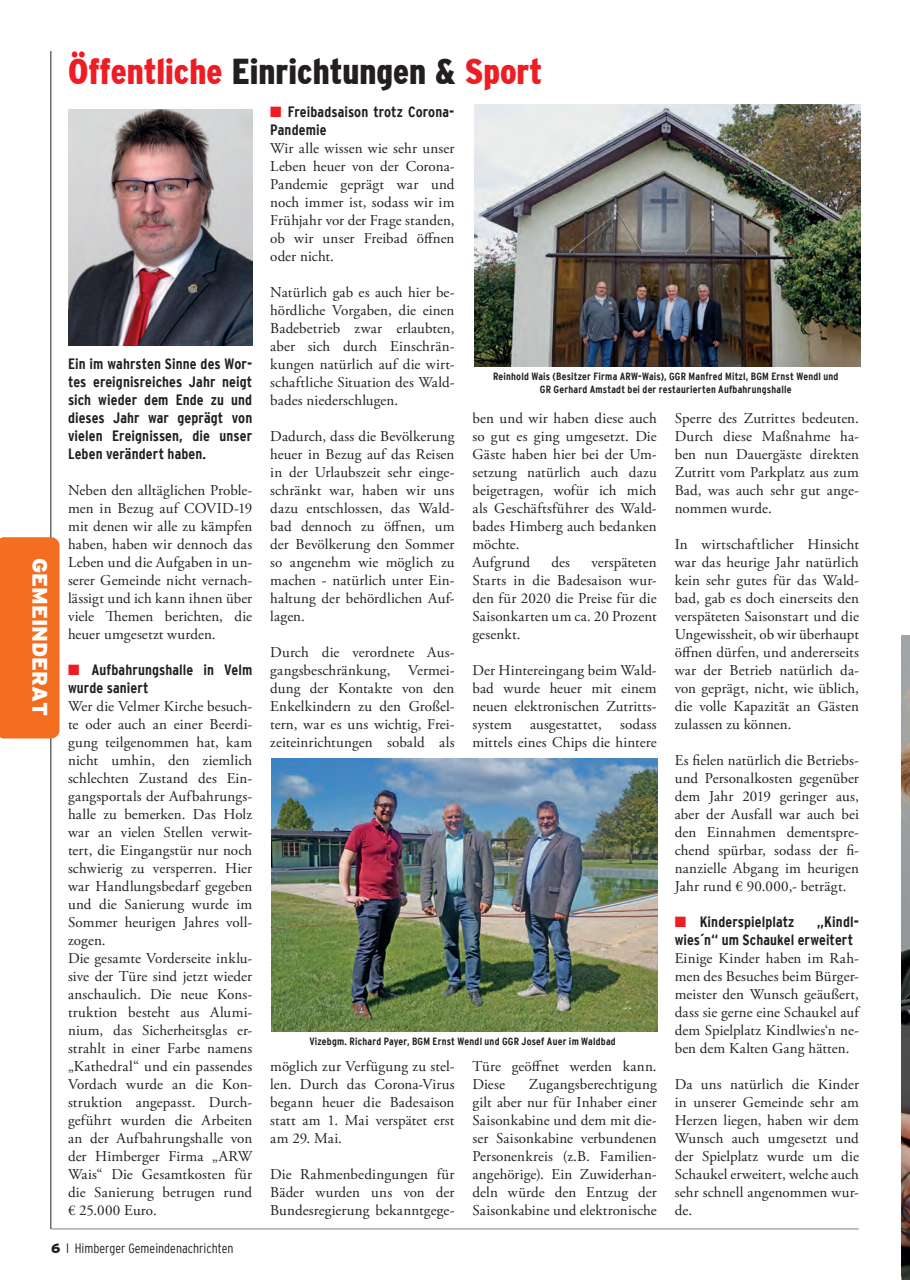
<style>
.page{position:relative;width:910px;height:1280px;background:#fff}
.page>*{position:absolute;margin:0;border:0;box-sizing:border-box;transform-origin:0 0}
.t1{font:900 condensed 36px "Interstate";color:#ee1d23}
.t2{font:900 21px "Interstate";color:#fff}
.t3{font:15px/18px "Adobe Garamond Pro";letter-spacing:.01em;color:#231f20;text-align:justify}
.t4{font:700 condensed 15px/18px "Interstate";letter-spacing:.005em;color:#231f20}
.t5{font:300 condensed 13.5px "Interstate";color:#231f20}
.t6{font:700 condensed 10.5px/12.6px "Interstate";letter-spacing:.02em;color:#231f20;text-align:center}
.s1{color:#231f20}
.s2{color:#ee1d23}
.s3{font-weight:900;font-stretch:normal}
</style>
<div class="page">
<hr style="left:51px;top:51px;width:1px;height:1178px;background:#231f20">
<hr style="left:51px;top:1229px;width:808px;height:1px;background:#808285">
<div style="left:0;top:537px;width:60px;height:201px;background:#f36e21"></div>
<img style="left:68px;top:109px;width:184px;height:236px">
<img style="left:474px;top:104px;width:387px;height:263px">
<img style="left:271px;top:759px;width:387px;height:272px">
<img style="left:901px;top:635px;width:9px;height:232px">
<svg style="left:901px;top:867px;width:9px;height:413px;background:#555554"></svg>
<svg style="left:901px;top:1122px;width:9px;height:133px"></svg>
<h2 class="t2" style="left:52px;top:558px;width:160px;rotate:90deg">GEMEINDERAT</h2>
<h1 class="t1" style="left:68px;top:51px;width:476px">Öffentliche <span class="s1">Einrichtungen &amp;</span> Sport</h1>
<p class="t4" style="left:68px;top:354px;width:186px;text-align:justify">Ein im wahrsten Sinne des Wor&shy;tes ereignisreiches Jahr neigt sich wieder dem Ende zu und dieses Jahr war geprägt von vielen Ereignissen, die unser Leben verändert haben.</p>
<p class="t3" style="left:68px;top:481px;width:186px">Neben den alltäglichen Proble&shy;men in Bezug auf COVID-19 mit denen wir alle zu kämpfen haben, haben wir dennoch das Leben und die Aufgaben in un&shy;serer Gemeinde nicht vernach&shy;lässigt und ich kann ihnen über viele Themen berichten, die heuer umgesetzt wurden.</p>
<p class="t4" style="left:68px;top:660px;width:186px"><span class="s2">■</span> Aufbahrungshalle in Velm wurde saniert</p>
<p class="t3" style="left:68px;top:697px;width:186px;text-align:left">Wer die Velmer Kirche besuch&shy;te oder auch an einer Beerdi&shy;gung teilgenommen hat, kam nicht umhin, den ziemlich schlechten Zustand des Ein&shy;gangsportals der Aufbahrungs&shy;halle zu bemerken. Das Holz war an vielen Stellen verwit&shy;tert, die Eingangstür nur noch schwierig zu versperren. Hier war Handlungsbedarf gegeben und die Sanierung wurde im<br>Sommer heurigen Jahres voll&shy;zogen.<br>Die gesamte Vorderseite inklu&shy;sive der Türe sind jetzt wieder anschaulich. Die neue Kons&shy;truktion besteht aus Alumi&shy;nium, das Sicherheitsglas er&shy;strahlt in einer Farbe namens „Kathedral“ und ein passendes<br>Vordach wurde an die Kon&shy;struktion angepasst. Durch&shy;geführt wurden die Arbeiten an der Aufbahrungshalle von der Himberger Firma „ARW<br>Wais“ Die Gesamtkosten für die Sanierung betrugen rund € 25.000 Euro.</p>
<p class="t4" style="left:270px;top:102px;width:186px"><span class="s2">■</span> Freibadsaison trotz Corona-<br>Pandemie</p>
<p class="t3" style="left:270px;top:139px;width:186px">Wir alle wissen wie sehr unser Leben heuer von der Corona-Pandemie geprägt war und noch immer ist, sodass wir im Frühjahr vor der Frage standen, ob wir unser Freibad öffnen oder nicht.</p>
<p class="t3" style="left:270px;top:283px;width:186px">Natürlich gab es auch hier be&shy;hördliche Vorgaben, die einen Badebetrieb zwar erlaubten, aber sich durch Einschrän&shy;kungen natürlich auf die wirt&shy;schaftliche Situation des Wald&shy;bades niederschlugen.</p>
<p class="t3" style="left:270px;top:427px;width:186px">Dadurch, dass die Bevölkerung heuer in Bezug auf das Reisen in der Urlaubszeit sehr einge&shy;schränkt war, haben wir uns dazu entschlossen, das Wald&shy;bad dennoch zu öffnen, um der Bevölkerung den Sommer so angenehm wie möglich zu machen - natürlich unter Ein&shy;haltung der behördlichen Auf&shy;lagen.</p>
<p class="t3" style="left:270px;top:643px;width:186px">Durch die verordnete Aus&shy;gangsbeschränkung, Vermei&shy;dung der Kontakte von den Enkelkindern zu den Großel&shy;tern, war es uns wichtig, Frei&shy;zeiteinrichtungen sobald als</p>
<p class="t6" style="left:493px;top:370px;width:347px">Reinhold Wais (Besitzer Firma ARW-Wais), GGR Manfred Mitzl, BGM Ernst Wendl und<br>GR Gerhard Amstadt bei der restaurierten Aufbahrungshalle</p>
<p class="t3" style="left:472px;top:409px;width:186px;text-align:left">ben und wir haben diese auch so gut es ging umgesetzt. Die<br>Gäste haben hier bei der Um&shy;setzung natürlich auch dazu beigetragen, wofür ich mich als Geschäftsführer des Wald&shy;bades Himberg auch bedanken möchte.<br>Aufgrund</p>
<p class="t3" style="left:675px;top:409px;width:186px">Sperre des Zutrittes bedeuten.<br>Durch diese Maßnahme ha&shy;ben nun Dauergäste direkten Zutritt vom Parkplatz aus zum Bad, was auch sehr gut ange&shy;nommen wurde.</p>
<p class="t3" style="left:675px;top:535px;width:186px">In wirtschaftlicher Hinsicht war das heurige Jahr natürlich kein sehr gutes für das Wald&shy;bad, gab es doch einerseits den verspäteten Saisonstart und die Ungewissheit, ob wir überhaupt öffnen dürfen, und andererseits war der Betrieb natürlich da&shy;von geprägt, nicht, wie üblich, die volle Kapazität an Gästen zulassen zu können.</p>
<p class="t3" style="left:675px;top:751px;width:186px">Es fielen natürlich die Betriebs&shy;und Personalkosten gegenüber dem Jahr 2019 geringer aus, aber der Ausfall war auch bei den Einnahmen dementspre&shy;chend spürbar, sodass der fi&shy;nanzielle Abgang im heurigen Jahr rund € 90.000,- beträgt.</p>
<p class="t4" style="left:675px;top:912px;width:121px"><span class="s2">■</span> Kinderspielplatz</p>
<p class="t3" style="left:551px;top:553px;width:20px">des</p>
<p class="t3" style="left:472px;top:553px;width:186px;text-indent:119px">verspäteten Starts in die Badesaison wur&shy;den für 2020 die Preise für die Saisonkarten um ca. 20 Prozent gesenkt.</p>
<p class="t3" style="left:472px;top:661px;width:186px">Der Hintereingang beim Wald&shy;bad wurde heuer mit einem neuen elektronischen Zutritts&shy;system ausgestattet, sodass mittels eines Chips die hintere</p>
<p class="t4" style="left:675px;top:912px;width:186px;text-indent:142px">„Kindl&shy;wies´n“ um Schaukel erweitert</p>
<p class="t3" style="left:675px;top:949px;width:186px">Einige Kinder haben im Rah&shy;men des Besuches beim Bürger&shy;meister den Wunsch geäußert, dass sie gerne eine Schaukel auf dem Spielplatz Kindlwies‘n ne&shy;ben dem Kalten Gang hätten.</p>
<p class="t3" style="left:675px;top:1075px;width:186px">Da uns natürlich die Kinder in unserer Gemeinde sehr am Herzen liegen, haben wir dem Wunsch auch umgesetzt und der Spielplatz wurde um die Schaukel erweitert, welche auch sehr schnell angenommen wur&shy;de.</p>
<p class="t6" style="left:309px;top:1035px;width:308px">Vizebgm. Richard Payer, BGM Ernst Wendl und GGR Josef Auer im Waldbad</p>
<p class="t3" style="left:270px;top:1057px;width:186px">möglich zur Verfügung zu stel&shy;len. Durch das Corona-Virus begann heuer die Badesaison statt am 1. Mai verspätet erst am 29. Mai.</p>
<p class="t3" style="left:270px;top:1165px;width:186px">Die Rahmenbedingungen für Bäder wurden uns von der Bundesregierung bekanntgege-</p>
<p class="t3" style="left:472px;top:1057px;width:186px">Türe geöffnet werden kann.<br>Diese</p>
<p class="t3" style="left:472px;top:1075px;width:186px;text-indent:56px">Zugangsberechtigung gilt aber nur für Inhaber einer Saisonkabine und dem mit die&shy;ser Saisonkabine verbundenen Personenkreis (z.B. Familien&shy;angehörige). Ein Zuwiderhan&shy;deln würde den Entzug der Saisonkabine und elektronische</p>
<p class="t5" style="left:51px;top:1240px;width:184px"><span class="s3">6</span> I Himberger Gemeindenachrichten</p>
</div>
